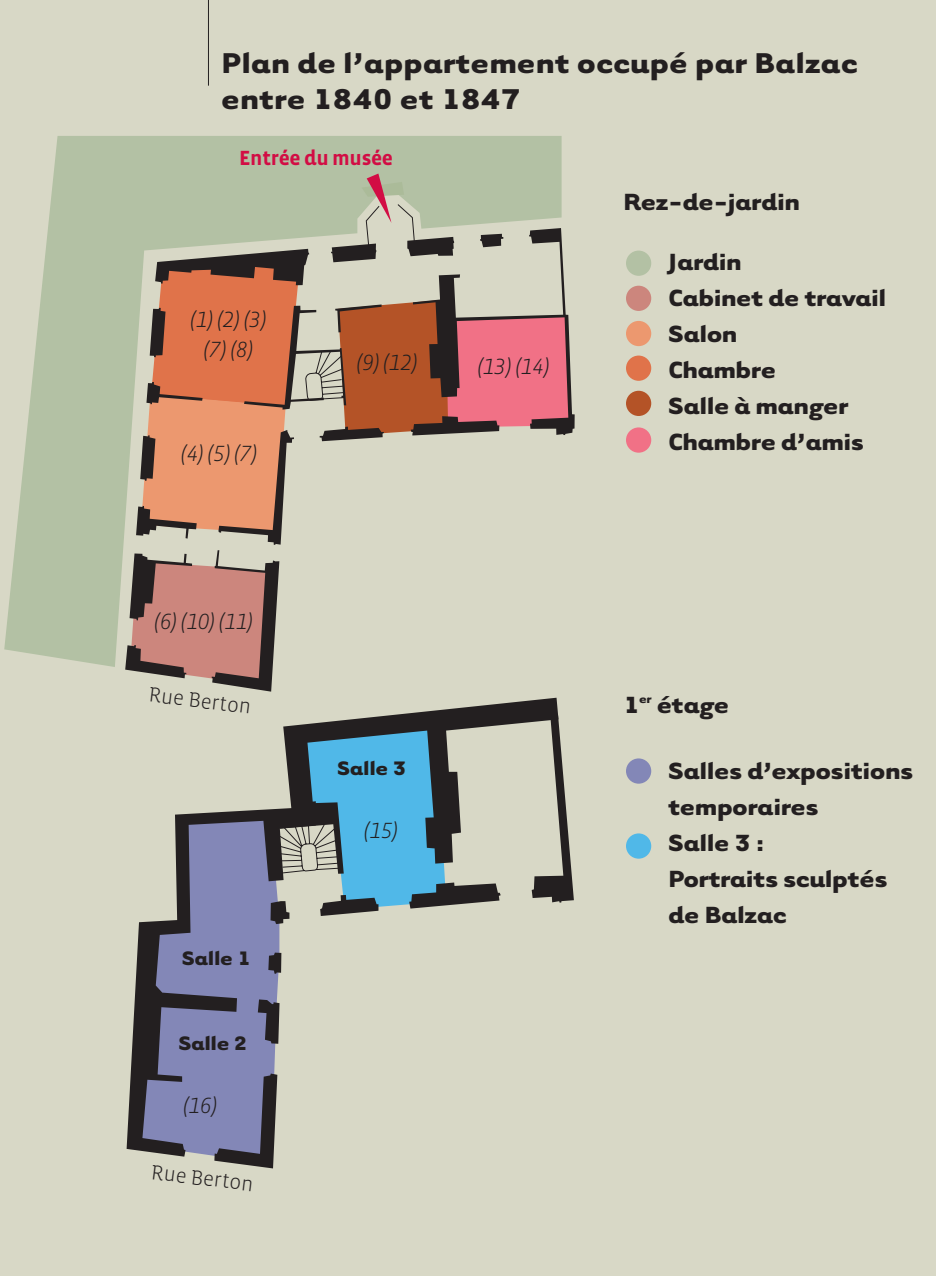
<style>
.page{position:relative;width:936px;height:1276px;background:#fff}
.page>*{position:absolute;margin:0;border:0;box-sizing:border-box;transform-origin:0 0}
.t1{font:700 33px/36px "Tarzana Wide";color:#231f20}
.t2{font:700 27px/36px "Tarzana Wide";letter-spacing:-.02em;color:#231f20}
.t3{font:22.5px/30px "Vista Sans Alt Light Ita";color:#231f20;text-align:center}
.t4{font:700 22.5px "Tarzana Wide";letter-spacing:-.02em;color:#231f20}
.t5{font:300 21px "Vista Sans Alt";color:#231f20}
.t6{font:700 21px "Vista Sans Alt";letter-spacing:-.015em;color:#d20d44}
</style>
<div class="page">
<div style="left:0;top:0;width:935px;height:1276px;background:#d8d8c6"></div>
<svg style="left:4px;top:136px;width:557px;height:531px;fill:#b3c1a4"></svg>
<svg style="left:214px;top:1156px;width:60px;height:12px"></svg>
<svg style="left:127px;top:697px;width:431px;height:459px"></svg>
<svg style="left:258px;top:999px;width:21px;height:44px"></svg>
<svg style="left:268px;top:952px;width:13px;height:21px"></svg>
<svg style="left:531px;top:715px;width:43px;height:187px"></svg>
<svg style="left:270px;top:722px;width:230px;height:202px"></svg>
<hr style="left:208px;top:0;width:1px;height:86px;background:#231f20">
<div style="left:626px;top:758px;width:25px;height:25px;background:#8387b7;border-radius:50%"></div>
<div style="left:626px;top:833px;width:25px;height:25px;background:#50b8e8;border-radius:50%"></div>
<div style="left:626px;top:251px;width:25px;height:25px;background:#b3c1a4;border-radius:50%"></div>
<div style="left:626px;top:286px;width:25px;height:25px;background:#cc867d;border-radius:50%"></div>
<div style="left:626px;top:321px;width:25px;height:25px;background:#ec986f;border-radius:50%"></div>
<div style="left:626px;top:355px;width:25px;height:26px;background:#e0734a;border-radius:50%"></div>
<div style="left:626px;top:391px;width:25px;height:25px;background:#b45327;border-radius:50%"></div>
<div style="left:626px;top:427px;width:25px;height:26px;background:#f17186;border-radius:50%"></div>
<svg style="left:125px;top:173px;width:449px;height:518px"></svg>
<p class="t1" style="left:221px;top:48px;width:638px">Plan de l’appartement occupé par Balzac entre 1840 et 1847</p>
<p class="t6" style="left:239px;top:149px;width:155px">Entrée du musée</p>
<p class="t3" style="left:190px;top:306px;width:77px">(1) (2) (3) (7) (8)</p>
<p class="t3" style="left:181px;top:440px;width:77px">(4) (5) (7)</p>
<p class="t3" style="left:154px;top:608px;width:100px">(6) (10) (11)</p>
<p class="t5" style="left:150px;top:686px;width:105px;rotate:7deg">Rue Berton</p>
<p class="t4" style="left:182px;top:950px;width:70px">Salle 1</p>
<p class="t4" style="left:178px;top:1035px;width:70px">Salle 2</p>
<p class="t3" style="left:183px;top:1092px;width:35px">(16)</p>
<p class="t5" style="left:152px;top:1163px;width:105px;rotate:7deg">Rue Berton</p>
<p class="t3" style="left:357px;top:349px;width:62px">(9) (12)</p>
<p class="t3" style="left:477px;top:353px;width:73px">(13) (14)</p>
<p class="t4" style="left:337px;top:760px;width:70px">Salle 3</p>
<p class="t3" style="left:364px;top:817px;width:35px">(15)</p>
<p class="t2" style="left:623px;top:187px;width:178px">Rez-de-jardin</p>
<p class="t2" style="left:668px;top:247px;width:220px">Jardin<br>Cabinet de travail<br>Salon<br>Chambre<br>Salle à manger<br>Chambre d’amis</p>
<p class="t2" style="left:623px;top:690px;width:108px">1<sup>er</sup> étage</p>
<p class="t2" style="left:668px;top:756px;width:247px">Salles d’expositions temporaires<br>Salle 3 :<br>Portraits sculptés de Balzac</p>
</div>
